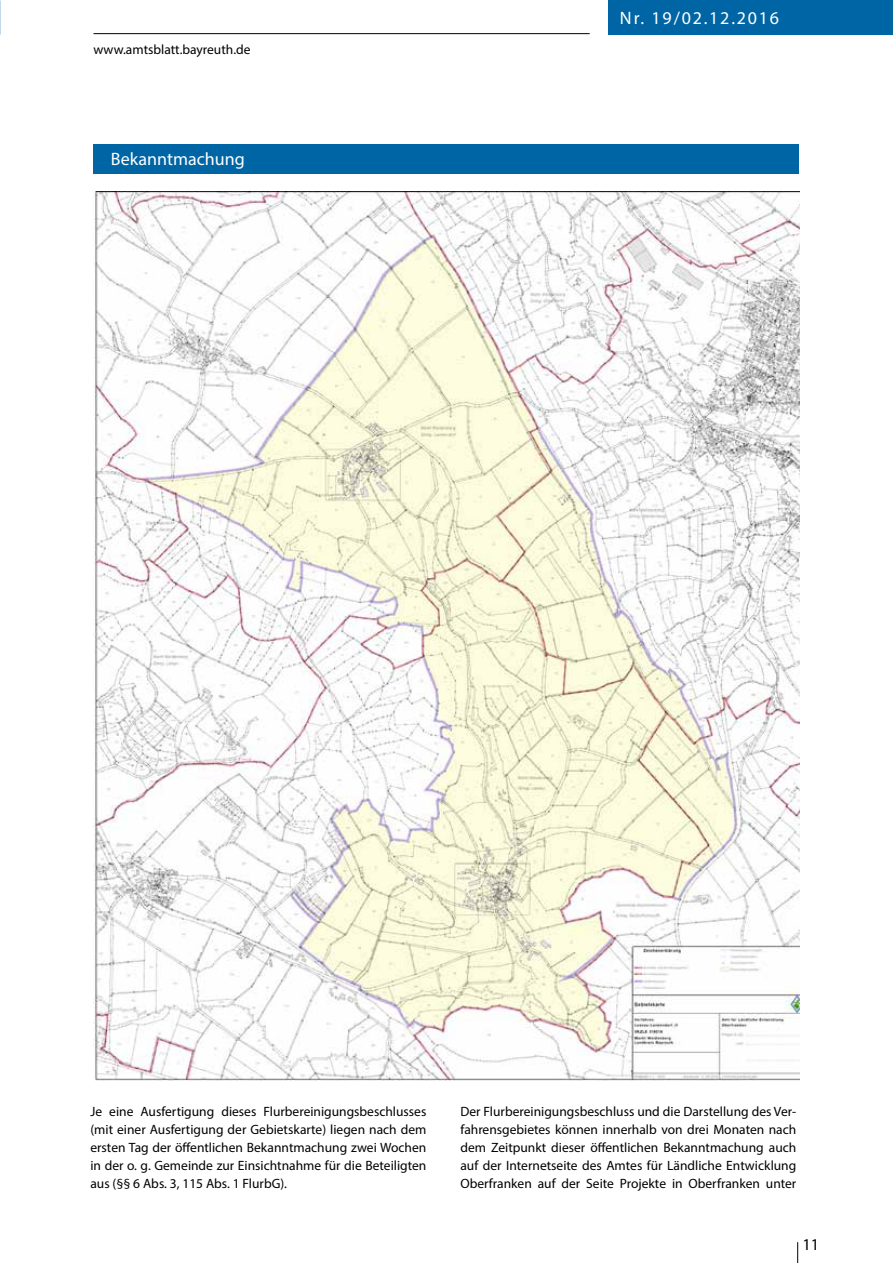
<style>
.page{position:relative;width:893px;height:1263px;background:#fff}
.page>*{position:absolute;margin:0;border:0;box-sizing:border-box;transform-origin:0 0}
.t1{font:18px "Myriad Pro";letter-spacing:.1em;color:#fff}
.t2{font:18px "Myriad Pro";color:#fff}
.t3{font:16.5px "Myriad Pro";color:#000}
.t4{font:13.5px/18px "Myriad Pro";color:#000;text-align:justify}
</style>
<div class="page">
<hr style="left:94px;top:33px;width:496px;height:1px;background:#000">
<div style="left:608px;top:0;width:285px;height:34px;background:#0065a4"></div>
<svg style="left:797px;top:1242px;width:1px;height:21px"></svg>
<div style="left:94px;top:145px;width:705px;height:29px;background:#0065a4"></div>
<img style="left:94px;top:192px;width:705px;height:888px">
<p class="t4" style="left:94px;top:40px;width:158px">www.amtsblatt.bayreuth.de</p>
<h1 class="t2" style="left:111px;top:148px;width:135px">Bekanntmachung</h1>
<h1 class="t1" style="left:620px;top:7px;width:161px">Nr. 19/02.12.2016</h1>
<p class="t4" style="left:90px;top:1102px;width:337px">Je eine Ausfertigung dieses Flurbereinigungsbeschlusses (mit einer Ausfertigung der Gebietskarte) liegen nach dem ersten Tag der öffentlichen Bekanntmachung zwei Wochen in der o. g. Gemeinde zur Einsichtnahme für die Beteiligten aus (§§ 6 Abs. 3, 115 Abs. 1 FlurbG).</p>
<p class="t4" style="left:460px;top:1102px;width:337px">Der Flurbereinigungsbeschluss und die Darstellung des Ver&shy;fahrensgebietes können innerhalb von drei Monaten nach dem Zeitpunkt dieser öffentlichen Bekanntmachung auch auf der Internetseite des Amtes für Ländliche Entwicklung Oberfranken auf der Seite Projekte in Oberfranken unter</p>
<p class="t3" style="left:802px;top:1235px;width:18px">11</p>
</div>
